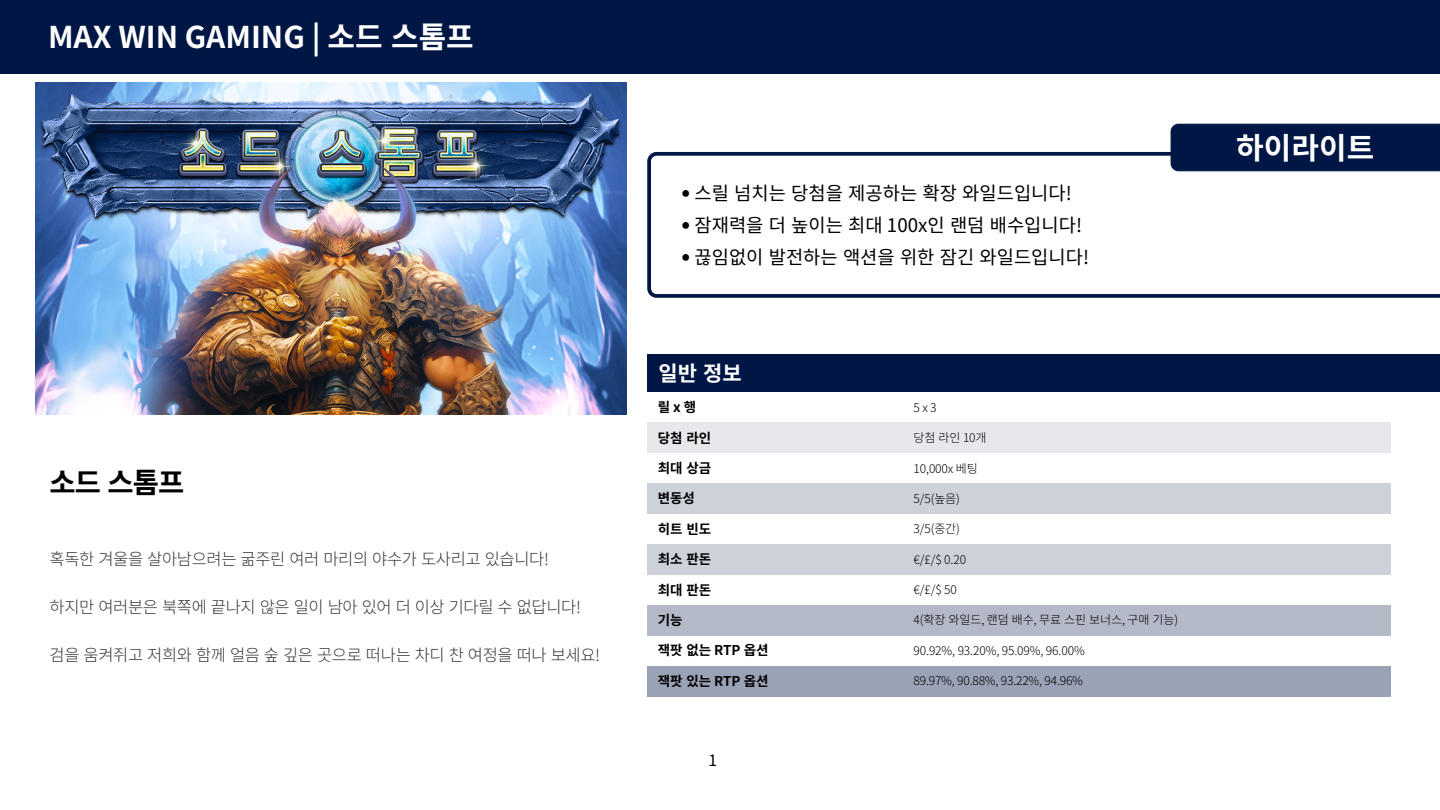
<style>
.page{position:relative;width:1440px;height:810px;background:#fff}
.page>*{position:absolute;margin:0;border:0;box-sizing:border-box;transform-origin:0 0}
.t1{font:700 30px "Noto Sans CJ Ktc";color:#fff}
.t2{font:700 28.5px "Noto Sans CJ Ktc";color:#000}
.t3{font:700 21px "Noto Sans CJ Ktc";color:#fff}
.t4{font:18.75px "Noto Sans CJ Ktc";color:#000}
.t5{font:300 16.5px "Noto Sans CJ Ktc";letter-spacing:-.02em;color:#333}
.t6{font:15.6px "Noto Sans CJ Ktc";color:#000}
.t7{font:700 13.5px "Noto Sans CJ Ktc";color:#000}
.t8{font:300 12px "Noto Sans CJ Ktc";letter-spacing:-.01em;color:#000}
.s1{font-family:"Avenir"}
</style>
<div class="page">
<div style="left:647px;top:666px;width:743px;height:30px;background:#9aa2b5"></div>
<div style="left:647px;top:483px;width:743px;height:31px;background:#cdd1da"></div>
<div style="left:647px;top:544px;width:743px;height:31px;background:#cdd1da"></div>
<div style="left:647px;top:605px;width:743px;height:31px;background:#b3b9c7"></div>
<div style="left:647px;top:422px;width:743px;height:31px;background:#e6e8ec"></div>
<img style="left:35px;top:82px;width:591px;height:332px">
<svg style="left:647px;top:152px;width:793px;height:146px"></svg>
<svg style="left:1170px;top:123px;width:270px;height:49px;background:#091e4b"></svg>
<div style="left:647px;top:355px;width:793px;height:37px;background:#001645"></div>
<div style="left:0;top:0;width:1440px;height:74px;background:#001645"></div>
<h1 class="t1" style="left:48px;top:20px;width:427px">MAX WIN GAMING | 소드 스톰프</h1>
<h2 class="t2" style="left:50px;top:466px;width:136px">소드 스톰프</h2>
<h3 class="t5" style="left:50px;top:549px;width:501px">혹독한 겨울을 살아남으려는 굶주린 여러 마리의 야수가 도사리고 있습니다!</h3>
<h3 class="t5" style="left:50px;top:598px;width:533px">하지만 여러분은 북쪽에 끝나지 않은 일이 남아 있어 더 이상 기다릴 수 없답니다!</h3>
<h3 class="t5" style="left:50px;top:646px;width:552px">검을 움켜쥐고 저희와 함께 얼음 숲 깊은 곳으로 떠나는 차디 찬 여정을 떠나 보세요!</h3>
<h3 class="t4" style="left:681px;top:183px;width:392px"><span class="s1">•</span> 스릴 넘치는 당첨을 제공하는 확장 와일드입니다!</h3>
<h3 class="t4" style="left:681px;top:214px;width:403px"><span class="s1">•</span> 잠재력을 더 높이는 최대 100x인 랜덤 배수입니다!</h3>
<h3 class="t4" style="left:681px;top:246px;width:410px"><span class="s1">•</span> 끊임없이 발전하는 액션을 위한 잠긴 와일드입니다!</h3>
<h3 class="t3" style="left:659px;top:362px;width:85px">일반 정보</h3>
<p class="t7" style="left:658px;top:400px;width:40px">릴 x 행</p>
<p class="t8" style="left:914px;top:401px;width:25px">5 x 3</p>
<p class="t7" style="left:658px;top:430px;width:55px">당첨 라인</p>
<p class="t8" style="left:914px;top:431px;width:75px">당첨 라인 10개</p>
<p class="t7" style="left:658px;top:460px;width:55px">최대 상금</p>
<p class="t8" style="left:914px;top:461px;width:66px">10,000x 베팅</p>
<p class="t7" style="left:658px;top:491px;width:39px">변동성</p>
<p class="t7" style="left:658px;top:521px;width:55px">히트 빈도</p>
<p class="t7" style="left:658px;top:552px;width:55px">최소 판돈</p>
<p class="t7" style="left:658px;top:582px;width:55px">최대 판돈</p>
<p class="t8" style="left:914px;top:492px;width:48px">5/5(높음)</p>
<p class="t8" style="left:914px;top:522px;width:48px">3/5(중간)</p>
<p class="t8" style="left:914px;top:553px;width:54px">€/£/$ 0.20</p>
<p class="t8" style="left:914px;top:583px;width:45px">€/£/$ 50</p>
<p class="t7" style="left:658px;top:612px;width:26px">기능</p>
<p class="t8" style="left:914px;top:613px;width:266px">4(확장 와일드, 랜덤 배수, 무료 스핀 보너스, 구매 기능)</p>
<p class="t7" style="left:658px;top:643px;width:112px">잭팟 없는 RTP 옵션</p>
<p class="t7" style="left:658px;top:673px;width:112px">잭팟 있는 RTP 옵션</p>
<p class="t8" style="left:914px;top:644px;width:173px">90.92%, 93.20%, 95.09%, 96.00%</p>
<p class="t8" style="left:914px;top:674px;width:171px">89.97%, 90.88%, 93.22%, 94.96%</p>
<h3 class="t6" style="left:709px;top:751px;width:10px">1</h3>
<h1 class="t1" style="left:1236px;top:131px;width:139px">하이라이트</h1>
</div>
